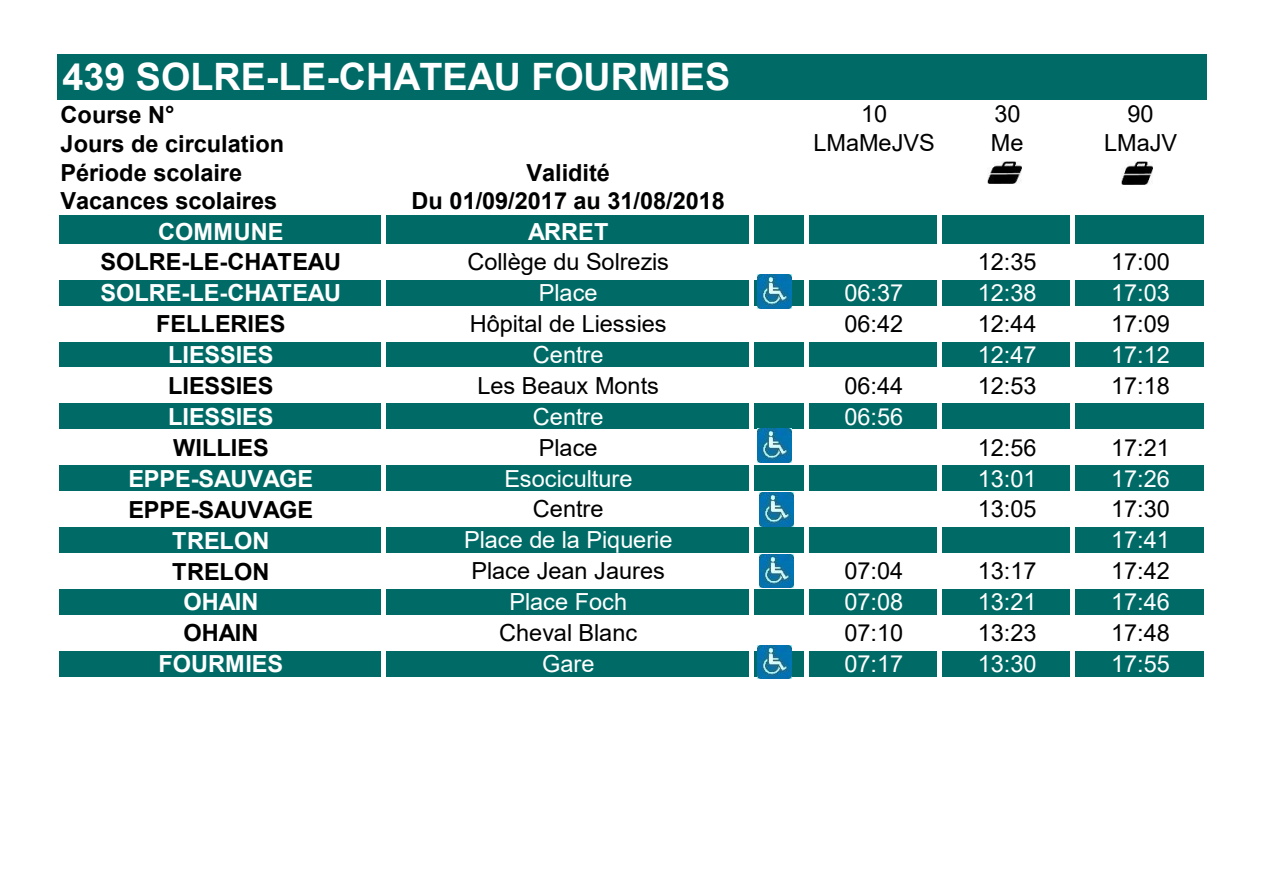
<style>
.page{position:relative;width:1263px;height:893px;background:#fff}
.page>*{position:absolute;margin:0;border:0;box-sizing:border-box;transform-origin:0 0}
.t1{font:700 37.65px "Arial";color:#fff}
.t2{font:23.55px "Arial";color:#000}
.t3{font:700 23.55px "Arial";color:#000}
.t4{font:23.55px "Arial";color:#fff}
.t5{font:700 23.55px "Arial";color:#fff}
</style>
<div class="page">
<div style="left:57px;top:55px;width:1149px;height:45px;background:#006b66"></div>
<div style="left:57px;top:215px;width:1149px;height:32px;background:#006b66"></div>
<div style="left:57px;top:277px;width:1149px;height:31px;background:#006b66"></div>
<div style="left:57px;top:339px;width:1149px;height:31px;background:#006b66"></div>
<div style="left:57px;top:401px;width:1149px;height:31px;background:#006b66"></div>
<div style="left:57px;top:463px;width:1149px;height:31px;background:#006b66"></div>
<div style="left:57px;top:524px;width:1149px;height:32px;background:#006b66"></div>
<div style="left:57px;top:586px;width:1149px;height:31px;background:#006b66"></div>
<div style="left:57px;top:648px;width:1149px;height:31px;background:#006b66"></div>
<hr style="left:54px;top:215px;width:4px;height:495px;background:#fff">
<div style="left:381px;top:215px;width:5px;height:495px;background:#fff"></div>
<hr style="left:749px;top:215px;width:4px;height:495px;background:#fff">
<hr style="left:804px;top:215px;width:4px;height:495px;background:#fff">
<div style="left:937px;top:215px;width:5px;height:495px;background:#fff"></div>
<div style="left:1070px;top:215px;width:5px;height:495px;background:#fff"></div>
<hr style="left:1204px;top:215px;width:4px;height:495px;background:#fff">
<div style="left:58px;top:244px;width:1150px;height:5px;background:#fff"></div>
<hr style="left:58px;top:275px;width:1150px;height:4px;background:#fff">
<hr style="left:58px;top:306px;width:1150px;height:4px;background:#fff">
<hr style="left:58px;top:337px;width:1150px;height:4px;background:#fff">
<hr style="left:58px;top:368px;width:1150px;height:4px;background:#fff">
<hr style="left:58px;top:399px;width:1150px;height:4px;background:#fff">
<div style="left:58px;top:429px;width:1150px;height:5px;background:#fff"></div>
<div style="left:58px;top:460px;width:1150px;height:5px;background:#fff"></div>
<div style="left:58px;top:491px;width:1150px;height:5px;background:#fff"></div>
<div style="left:58px;top:522px;width:1150px;height:5px;background:#fff"></div>
<div style="left:58px;top:553px;width:1150px;height:5px;background:#fff"></div>
<div style="left:58px;top:584px;width:1150px;height:5px;background:#fff"></div>
<hr style="left:58px;top:615px;width:1150px;height:4px;background:#fff">
<hr style="left:58px;top:646px;width:1150px;height:4px;background:#fff">
<hr style="left:58px;top:677px;width:1150px;height:4px;background:#fff">
<img style="left:757px;top:274px;width:34px;height:34px">
<img style="left:757px;top:429px;width:34px;height:34px">
<img style="left:759px;top:492px;width:34px;height:34px">
<img style="left:759px;top:554px;width:34px;height:34px">
<img style="left:757px;top:645px;width:34px;height:34px">
<img style="left:988px;top:162px;width:33px;height:22px">
<img style="left:1121px;top:162px;width:31px;height:23px">
<p class="t1" style="left:63px;top:51px;width:669px">439 SOLRE-LE-CHATEAU FOURMIES</p>
<p class="t3" style="left:61px;top:98px;width:115px">Course N°</p>
<p class="t2" style="left:861px;top:98px;width:28px">10</p>
<p class="t2" style="left:994px;top:98px;width:28px">30</p>
<p class="t2" style="left:1127px;top:98px;width:28px">90</p>
<p class="t3" style="left:61px;top:127px;width:225px">Jours de circulation</p>
<p class="t2" style="left:813px;top:127px;width:123px">LMaMeJVS</p>
<p class="t2" style="left:991px;top:127px;width:34px">Me</p>
<p class="t2" style="left:1104px;top:127px;width:75px">LMaJV</p>
<p class="t3" style="left:61px;top:156px;width:183px">Période scolaire</p>
<p class="t3" style="left:526px;top:156px;width:85px">Validité</p>
<p class="t3" style="left:61px;top:185px;width:218px">Vacances scolaires</p>
<p class="t3" style="left:412px;top:185px;width:315px">Du 01/09/2017 au 31/08/2018</p>
<p class="t5" style="left:158px;top:215px;width:127px">COMMUNE</p>
<p class="t5" style="left:528px;top:215px;width:82px">ARRET</p>
<p class="t3" style="left:101px;top:246px;width:242px">SOLRE-LE-CHATEAU</p>
<p class="t2" style="left:467px;top:246px;width:203px">Collège du Solrezis</p>
<p class="t2" style="left:978px;top:246px;width:60px">12:35</p>
<p class="t2" style="left:1111px;top:246px;width:60px">17:00</p>
<p class="t5" style="left:101px;top:276px;width:242px">SOLRE-LE-CHATEAU</p>
<p class="t4" style="left:539px;top:277px;width:60px">Place</p>
<p class="t4" style="left:844px;top:277px;width:60px">06:37</p>
<p class="t4" style="left:978px;top:277px;width:60px">12:38</p>
<p class="t4" style="left:1111px;top:277px;width:60px">17:03</p>
<p class="t3" style="left:156px;top:307px;width:131px">FELLERIES</p>
<p class="t2" style="left:470px;top:307px;width:198px">Hôpital de Liessies</p>
<p class="t2" style="left:844px;top:307px;width:60px">06:42</p>
<p class="t2" style="left:978px;top:307px;width:60px">12:44</p>
<p class="t2" style="left:1111px;top:307px;width:60px">17:09</p>
<p class="t5" style="left:168px;top:338px;width:107px">LIESSIES</p>
<p class="t4" style="left:533px;top:338px;width:72px">Centre</p>
<p class="t4" style="left:978px;top:338px;width:60px">12:47</p>
<p class="t4" style="left:1111px;top:338px;width:60px">17:12</p>
<p class="t3" style="left:168px;top:369px;width:107px">LIESSIES</p>
<p class="t2" style="left:477px;top:369px;width:183px">Les Beaux Monts</p>
<p class="t2" style="left:844px;top:369px;width:60px">06:44</p>
<p class="t2" style="left:978px;top:369px;width:60px">12:53</p>
<p class="t2" style="left:1111px;top:369px;width:60px">17:18</p>
<p class="t5" style="left:168px;top:400px;width:107px">LIESSIES</p>
<p class="t4" style="left:533px;top:400px;width:72px">Centre</p>
<p class="t4" style="left:844px;top:400px;width:60px">06:56</p>
<p class="t3" style="left:173px;top:431px;width:97px">WILLIES</p>
<p class="t2" style="left:539px;top:431px;width:60px">Place</p>
<p class="t2" style="left:978px;top:431px;width:60px">12:56</p>
<p class="t2" style="left:1111px;top:431px;width:60px">17:21</p>
<p class="t5" style="left:128px;top:462px;width:186px">EPPE-SAUVAGE</p>
<p class="t4" style="left:504px;top:462px;width:130px">Esociculture</p>
<p class="t4" style="left:978px;top:462px;width:60px">13:01</p>
<p class="t4" style="left:1111px;top:462px;width:60px">17:26</p>
<p class="t3" style="left:128px;top:493px;width:186px">EPPE-SAUVAGE</p>
<p class="t2" style="left:533px;top:493px;width:72px">Centre</p>
<p class="t2" style="left:978px;top:493px;width:60px">13:05</p>
<p class="t2" style="left:1111px;top:493px;width:60px">17:30</p>
<p class="t5" style="left:172px;top:524px;width:99px">TRELON</p>
<p class="t4" style="left:464px;top:524px;width:210px">Place de la Piquerie</p>
<p class="t4" style="left:1111px;top:524px;width:60px">17:41</p>
<p class="t3" style="left:172px;top:555px;width:99px">TRELON</p>
<p class="t2" style="left:471px;top:555px;width:195px">Place Jean Jaures</p>
<p class="t2" style="left:844px;top:555px;width:60px">07:04</p>
<p class="t2" style="left:978px;top:555px;width:60px">13:17</p>
<p class="t2" style="left:1111px;top:555px;width:60px">17:42</p>
<p class="t5" style="left:183px;top:586px;width:77px">OHAIN</p>
<p class="t4" style="left:509px;top:586px;width:119px">Place Foch</p>
<p class="t4" style="left:844px;top:586px;width:60px">07:08</p>
<p class="t4" style="left:978px;top:586px;width:60px">13:21</p>
<p class="t4" style="left:1111px;top:586px;width:60px">17:46</p>
<p class="t3" style="left:183px;top:616px;width:77px">OHAIN</p>
<p class="t2" style="left:499px;top:617px;width:139px">Cheval Blanc</p>
<p class="t2" style="left:844px;top:617px;width:60px">07:10</p>
<p class="t2" style="left:978px;top:617px;width:60px">13:23</p>
<p class="t2" style="left:1111px;top:617px;width:60px">17:48</p>
<p class="t5" style="left:158px;top:647px;width:126px">FOURMIES</p>
<p class="t4" style="left:542px;top:647px;width:54px">Gare</p>
<p class="t4" style="left:844px;top:647px;width:60px">07:17</p>
<p class="t4" style="left:978px;top:647px;width:60px">13:30</p>
<p class="t4" style="left:1111px;top:647px;width:60px">17:55</p>
</div>
